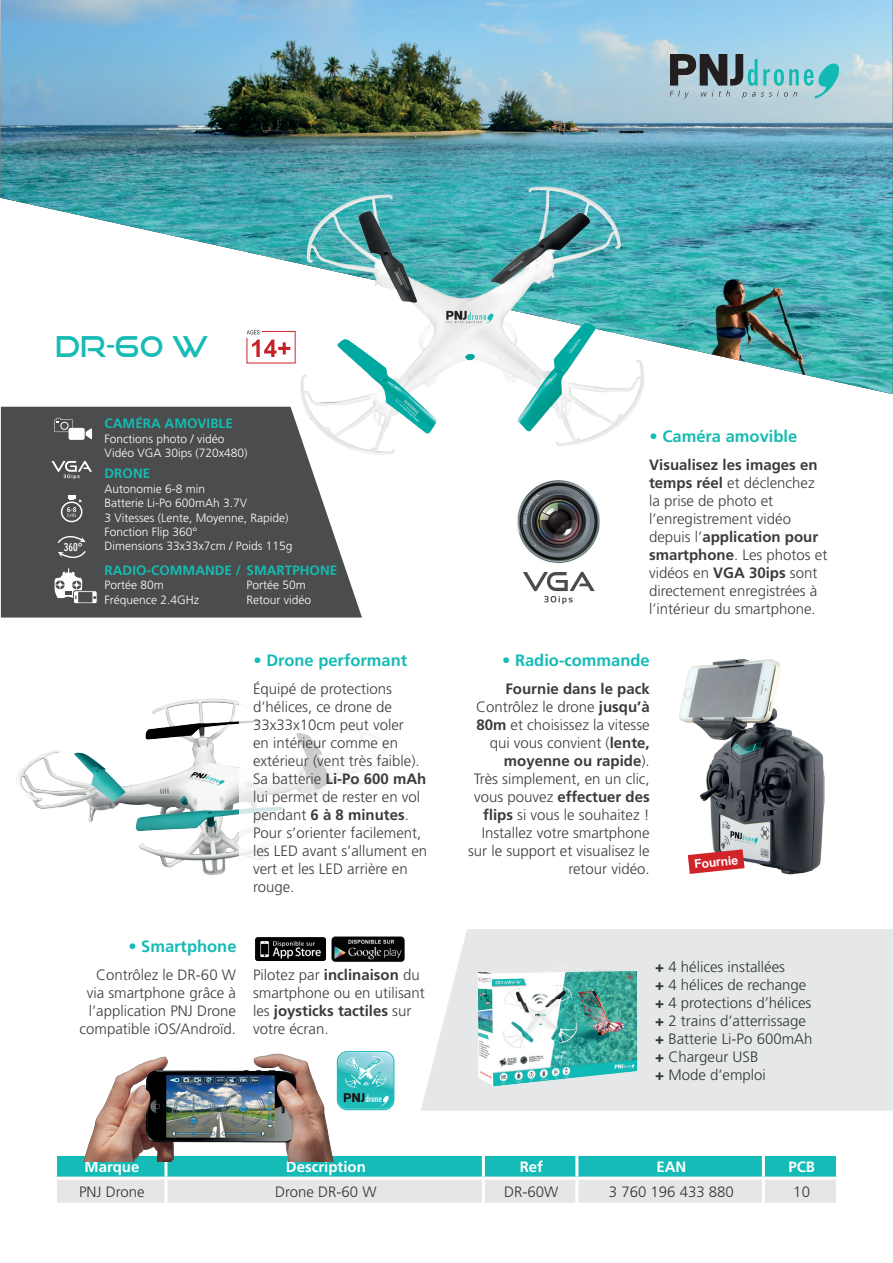
<style>
.page{position:relative;width:893px;height:1263px;background:#fff}
.page>*{position:absolute;margin:0;border:0;box-sizing:border-box;transform-origin:0 0}
.t1{font:28.5px "Good Times Rg";color:#18bbb5}
.t2{font:700 16.5px "Frutiger CE";color:#15bbb6}
.t3{font:700 16.5px "Frutiger CE";color:#15bbb1}
.t4{font:300 15px/18px "Frutiger CE";color:#3c3d3b}
.t5{font:300 15px/18px "Frutiger CE";color:#323737}
.t6{font:700 15px "Frutiger CE";color:#fff}
.t7{font:700 13.5px "Frutiger CE";color:#15bbb1}
.t8{font:300 12px/14.4px "Frutiger CE";color:#fff}
.t9{font:700 12px "Helvetica";color:#fff}
.t10{font:500 condensed 10.65px "Futura";color:#fff;scale:1.06 1}
.t11{font:500 condensed 9px "Futura";color:#fff}
.s1{font-weight:700}
.s2{font-weight:900}
</style>
<div class="page">
<img style="left:16px;top:698px;width:223px;height:177px">
<img style="left:0;top:0;width:893px;height:394px">
<div style="left:421px;top:929px;width:472px;height:181px;background:#e6e7e9"></div>
<svg style="left:57px;top:1156px;width:779px;height:47px;background:#8bd3d0"></svg>
<hr style="left:164px;top:1156px;width:3px;height:20px;background:#fff">
<hr style="left:482px;top:1156px;width:3px;height:20px;background:#fff">
<hr style="left:575px;top:1156px;width:3px;height:20px;background:#fff">
<hr style="left:762px;top:1156px;width:3px;height:20px;background:#fff">
<hr style="left:54px;top:1176px;width:112px;height:3px;background:#fff">
<hr style="left:166px;top:1176px;width:317px;height:3px;background:#fff">
<hr style="left:164px;top:1179px;width:3px;height:24px;background:#fff">
<hr style="left:483px;top:1176px;width:94px;height:3px;background:#fff">
<hr style="left:482px;top:1179px;width:3px;height:24px;background:#fff">
<hr style="left:577px;top:1176px;width:186px;height:3px;background:#fff">
<hr style="left:575px;top:1179px;width:3px;height:24px;background:#fff">
<hr style="left:763px;top:1176px;width:76px;height:3px;background:#fff">
<hr style="left:762px;top:1179px;width:3px;height:24px;background:#fff">
<svg style="left:252px;top:340px;width:34px;height:17px"></svg>
<div style="left:242px;top:329px;width:20px;height:9px;background:#fff"></div>
<svg style="left:247px;top:330px;width:13px;height:4px"></svg>
<img style="left:286px;top:164px;width:364px;height:291px">
<svg style="left:1px;top:407px;width:361px;height:210px;background:#5e5f5f"></svg>
<div style="left:61px;top:501px;width:21px;height:21px;border:2px solid #fff;border-radius:50%"></div>
<svg style="left:51px;top:461px;width:41px;height:18px"></svg>
<div style="left:69px;top:428px;width:16px;height:12px;background:#fff;border-radius:2px"></div>
<svg style="left:86px;top:428px;width:6px;height:11px"></svg>
<svg style="left:54px;top:418px;width:19px;height:14px"></svg>
<img style="left:457px;top:952px;width:199px;height:149px">
<img style="left:679px;top:659px;width:146px;height:216px">
<svg style="left:67px;top:495px;width:15px;height:22px"></svg>
<svg style="left:73px;top:591px;width:24px;height:13px"></svg>
<div style="left:73px;top:590px;width:25px;height:14px;border:1px solid #4b4c4d;border-radius:2px"></div>
<div style="left:78px;top:592px;width:14px;height:10px;background:#4b4c4d"></div>
<svg style="left:58px;top:530px;width:28px;height:13px"></svg>
<svg style="left:55px;top:551px;width:31px;height:48px"></svg>
<img style="left:517px;top:480px;width:83px;height:92px">
<svg style="left:523px;top:572px;width:72px;height:32px"></svg>
<img style="left:255px;top:938px;width:70px;height:23px">
<img style="left:331px;top:936px;width:73px;height:26px">
<img style="left:82px;top:1053px;width:254px;height:108px">
<svg style="left:688px;top:849px;width:56px;height:25px"></svg>
<svg style="left:670px;top:54px;width:169px;height:44px;background:#83abb2"></svg>
<svg style="left:337px;top:1051px;width:57px;height:59px;background:#5cc4c6"></svg>
<h1 class="t1" style="left:55px;top:329px;width:154px">DR-60 W</h1>
<p class="t10" style="left:64px;top:540px;width:19px">360°</p>
<p class="t7" style="left:105px;top:416px;width:130px">CAMÉRA AMOVIBLE</p>
<p class="t8" style="left:105px;top:431px;width:144px">Fonctions photo / vidéo<br>Vidéo VGA 30ips (720x480)</p>
<p class="t7" style="left:105px;top:466px;width:47px">DRONE</p>
<p class="t8" style="left:105px;top:481px;width:190px">Autonomie 6-8 min<br>Batterie Li-Po 600mAh 3.7V<br>3 Vitesses (Lente, Moyenne, Rapide)<br>Fonction Flip 360°<br>Dimensions 33x33x7cm / Poids 115g</p>
<p class="t7" style="left:105px;top:562px;width:234px">RADIO-COMMANDE / SMARTPHONE</p>
<p class="t8" style="left:105px;top:578px;width:96px">Portée 80m<br>Fréquence 2.4GHz</p>
<p class="t8" style="left:247px;top:578px;width:66px">Portée 50m<br>Retour vidéo</p>
<p class="t2" style="left:254px;top:651px;width:155px">• Drone performant</p>
<p class="t4" style="left:253px;top:680px;width:176px">Équipé de protections d’hélices, ce drone de<br>33x33x10cm peut voler<br>en intérieur comme en extérieur (vent très faible).<br>Sa batterie <span class="s1">Li-Po 600 mAh </span>lui permet de rester en vol pendant <span class="s1">6 à 8 minutes</span>.<br>Pour s’orienter facilement, les LED avant s’allument en vert et les LED arrière en rouge.</p>
<p class="t2" style="left:128px;top:937px;width:110px">• Smartphone</p>
<p class="t4" style="left:80px;top:966px;width:158px;text-align:right">Contrôlez le DR-60 W via smartphone grâce à l’application PNJ Drone compatible iOS/Androïd.</p>
<p class="t4" style="left:253px;top:966px;width:173px">Pilotez par <span class="s1">inclinaison</span> du smartphone ou en utilisant les <span class="s1">joysticks tactiles</span> sur votre écran.</p>
<p class="t11" style="left:365px;top:1093px;width:18px">drone</p>
<p class="t3" style="left:650px;top:427px;width:149px">• Caméra amovible</p>
<p class="t4" style="left:649px;top:455px;width:180px"><span class="s1">Visualisez les images en temps réel</span> et déclenchez la prise de photo et l’enregistrement vidéo depuis l’<span class="s1">application pour smartphone</span>. Les photos et vidéos en <span class="s1">VGA 30ips</span> sont directement enregistrées à l’intérieur du smartphone.</p>
<p class="t2" style="left:502px;top:651px;width:149px">• Radio-commande</p>
<p class="t4" style="left:468px;top:680px;width:183px;text-align:right"><span class="s1">Fournie dans le pack<br></span>Contrôlez le drone <span class="s1">jusqu’à<br>80m</span> et choisissez la vitesse qui vous convient (<span class="s1">lente, moyenne ou rapide</span>).<br>Très simplement, en un clic, vous pouvez <span class="s1">effectuer des flips</span> si vous le souhaitez !<br>Installez votre smartphone sur le support et visualisez le retour vidéo.</p>
<p class="t9" style="left:693px;top:854px;width:46px;rotate:-6deg">Fournie</p>
<p class="t5" style="left:655px;top:957px;width:159px"><span class="s2">+</span> 4 hélices installées<br><span class="s2">+</span> 4 hélices de rechange <span class="s2">+</span> 4 protections d’hélices <span class="s2">+</span> 2 trains d’atterrissage <span class="s2">+</span> Batterie Li-Po 600mAh <span class="s2">+</span> Chargeur USB<br><span class="s2">+</span> Mode d’emploi</p>
<p class="t6" style="left:85px;top:1158px;width:56px">Marque</p>
<p class="t6" style="left:286px;top:1158px;width:81px">Description</p>
<p class="t6" style="left:520px;top:1158px;width:25px">Ref</p>
<p class="t6" style="left:656px;top:1158px;width:31px">EAN</p>
<p class="t6" style="left:788px;top:1158px;width:28px">PCB</p>
<p class="t5" style="left:79px;top:1183px;width:67px">PNJ Drone</p>
<p class="t5" style="left:275px;top:1183px;width:103px">Drone DR-60 W</p>
<p class="t5" style="left:504px;top:1183px;width:56px">DR-60W</p>
<p class="t5" style="left:609px;top:1183px;width:127px">3 760 196 433 880</p>
<p class="t5" style="left:793px;top:1183px;width:18px">10</p>
</div>
